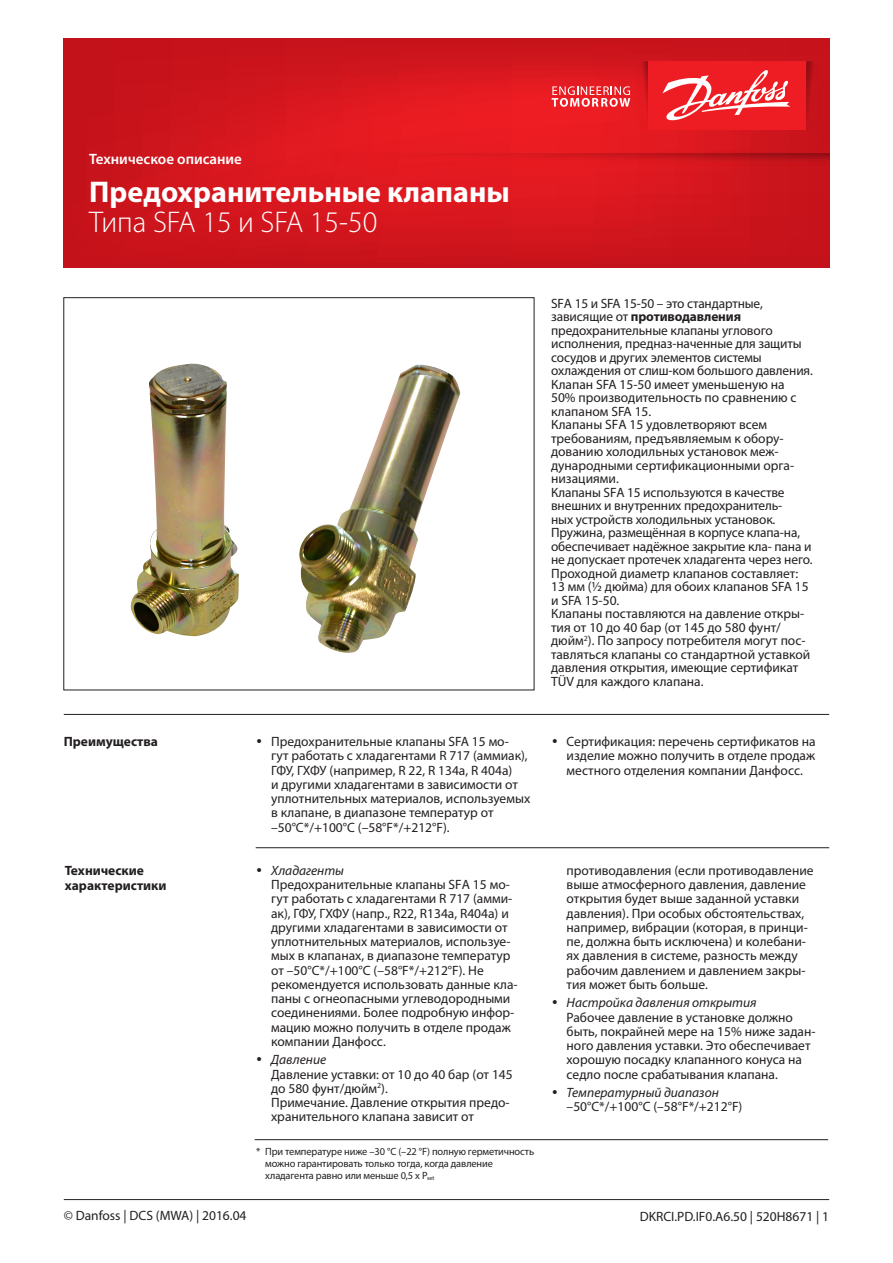
<style>
.page{position:relative;width:893px;height:1263px;background:#fff}
.page>*{position:absolute;margin:0;border:0;box-sizing:border-box;transform-origin:0 0}
.t1{font:700 30px "Myriad Pro";color:#fff}
.t2{font:300 30px "Myriad Pro";color:#fff}
.t3{font:600 15px "Myriad Pro";color:#fff}
.Normtext{font:13.5px/14.2px "Myriad Pro";color:#231f20}
.Litterature_No{font:13.5px "Myriad Pro";color:#231f20}
.Normtext__bold{font:700 13.5px/15px "Myriad Pro";color:#231f20}
.Subheader_for_TOC{font:700 13.5px "Myriad Pro";color:#231f20}
.Footnote{font:10.5px/12px "Myriad Pro";letter-spacing:-.01em;color:#231f20}
.s1{font-weight:700}
.s2{font-style:italic}
</style>
<div class="page">
<hr style="left:64px;top:714px;width:765px;height:1px;background:#231f20">
<img style="left:130px;top:364px;width:330px;height:289px">
<svg style="left:64px;top:38px;width:765px;height:230px;background:#d3151d"></svg>
<svg style="left:806px;top:61px;width:13px;height:69px"></svg>
<svg style="left:636px;top:61px;width:12px;height:69px"></svg>
<div style="left:648px;top:61px;width:158px;height:69px;background:#ee1d23"></div>
<svg style="left:552px;top:86px;width:78px;height:21px;background:#f0696d"></svg>
<svg style="left:662px;top:70px;width:128px;height:51px"></svg>
<svg style="left:332px;top:153px;width:497px;height:13px;background:#d4171d"></svg>
<hr style="left:64px;top:1199px;width:765px;height:1px;background:#231f20">
<hr style="left:256px;top:847px;width:573px;height:1px;background:#231f20">
<hr style="left:255px;top:1139px;width:573px;height:1px;background:#231f20">
<p class="t3" style="left:89px;top:150px;width:154px">Техническое описание</p>
<h1 class="t1" style="left:89px;top:172px;width:422px">Предохранительные клапаны</h1>
<h1 class="t2" style="left:89px;top:206px;width:290px">Типа SFA 15 и SFA 15-50</h1>
<p class="Normtext" style="left:551px;top:296px;width:263px;line-height:13.5px">SFА 15 и SFA 15-50 – это стандартные, зависящие от <span class="s1">противодавления </span>предохранительные клапаны углового исполнения, предназ-наченные для защиты сосудов и других элементов системы охлаждения от слиш-ком большого давления.</p>
<p class="Normtext" style="left:551px;top:377px;width:247px;line-height:13.5px">Клапан SFA 15-50 имеет уменьшеную на<br>50% производительность по сравнению с клапаном SFA 15.</p>
<p class="Normtext" style="left:551px;top:418px;width:245px;line-height:13.5px">Клапаны SFА 15 удовлетворяют всем требованиям, предъявляемым к обору&shy;дованию холодильных установок меж&shy;дународными сертификационными орга&shy;низациями.</p>
<p class="Normtext" style="left:551px;top:485px;width:263px;line-height:13.5px">Клапаны SFА 15 используются в качестве внешних и внутренних предохранитель-<br>ных устройств холодильных установок.<br>Пружина, размещённая в корпусе клапа-на, обеспечивает надёжное закрытие кла- пана и не допускает протечек хладагента через него.</p>
<p class="Normtext" style="left:551px;top:566px;width:259px;line-height:13.5px">Проходной диаметр клапанов составляет:<br>13 мм (½ дюйма) для обоих клапанов SFA 15 и SFA 15-50.</p>
<p class="Normtext" style="left:551px;top:607px;width:261px;line-height:13.5px">Клапаны поставляются на давление откры&shy;тия от 10 до 40 бар (от 145 до 580 фунт/ дюйм<sup>2</sup>). По запросу потребителя могут пос&shy;тавляться клапаны со стандартной уставкой давления открытия, имеющие сертификат TÜV для каждого клапана.</p>
<p class="Subheader_for_TOC" style="left:64px;top:733px;width:96px">Преимущества</p>
<p class="Normtext" style="left:271px;top:734px;width:261px">Предохранительные клапаны SFA 15 мо-<br>гут работать с хладагентами R 717 (аммиак), ГФУ, ГХФУ (например, R 22, R 134a, R 404a)<br>и другими хладагентами в зависимости от уплотнительных материалов, используемых в клапане, в диапазоне температур от –50°C*/+100°C (–58°F*/+212°F).</p>
<p class="Normtext__bold" style="left:65px;top:862px;width:103px">Технические характеристики</p>
<p class="Normtext" style="left:271px;top:863px;width:248px"><span class="s2">Хладагенты<br></span>Предохранительные клапаны SFА 15 мо&shy;гут работать с хладагентами R 717 (амми&shy;ак), ГФУ, ГХФУ (напр., R22, R134a, R404a) и другими хладагентами в зависимости от уплотнительных материалов, используе&shy;мых в клапанах, в диапазоне температур от –50°C*/+100°C (–58°F*/+212°F). Не рекомендуется использовать данные кла&shy;паны с огнеопасными углеводородными соединениями. Более подробную инфор&shy;мацию можно получить в отделе продаж компании Данфосс.</p>
<p class="Normtext" style="left:271px;top:1052px;width:243px"><span class="s2">Давление<br></span>Давление уставки: от 10 до 40 бар (от 145 до 580 фунт/дюйм<sup>2</sup>).<br>Примечание. Давление открытия предо&shy;хранительного клапана зависит от</p>
<p class="Footnote" style="left:265px;top:1145px;width:271px;text-indent:-9px">* При температуре ниже –30 °C (–22 °F) полную герметичность можно гарантировать только тогда, когда давление хладагента равно или меньше 0,5 x P<sub>set</sub></p>
<p class="Normtext" style="left:567px;top:734px;width:251px;text-align:justify">Сертификация: перечень сертификатов на изделие можно получить в отделе продаж местного отделения компании Данфосс.</p>
<p class="Normtext" style="left:567px;top:863px;width:248px">противодавления (если противодавление выше атмосферного давления, давление открытия будет выше заданной уставки давления). При особых обстоятельствах, например, вибрации (которая, в принци&shy;пе, должна быть исключена) и колебани&shy;ях давления в системе, разность между рабочим давлением и давлением закры&shy;тия может быть больше.</p>
<p class="Normtext" style="left:567px;top:995px;width:250px"><span class="s2">Настройка давления открытия<br></span>Рабочее давление в установке должно быть, покрайней мере на 15% ниже задан&shy;ного давления уставки. Это обеспечивает хорошую посадку клапанного конуса на седло после срабатывания клапана.</p>
<p class="Normtext" style="left:567px;top:1085px;width:177px"><span class="s2">Температурный диапазон </span>–50°C*/+100°C (–58°F*/+212°F)</p>
<p class="Normtext" style="left:64px;top:1208px;width:184px">© Danfoss | DCS (MWA) | 2016.04</p>
<p class="Litterature_No" style="left:640px;top:1208px;width:191px">DKRCI.PD.IF0.A6.50 | 520H8671 | 1</p>
</div>
